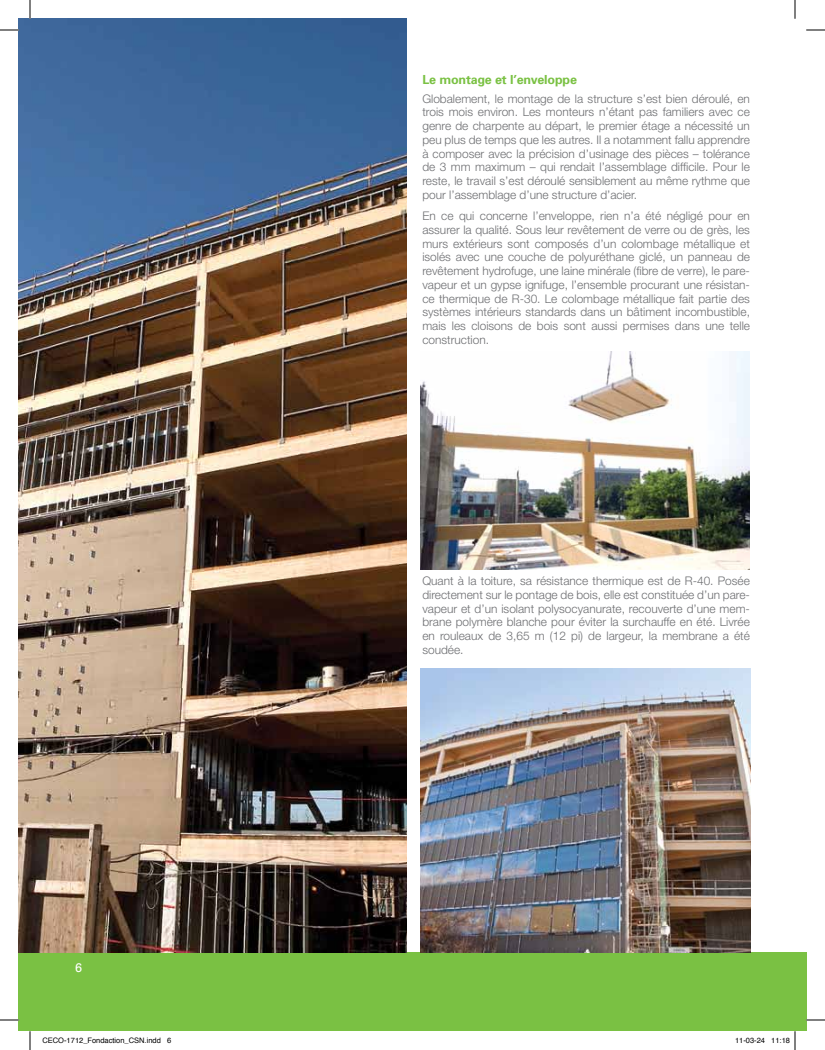
<style>
.page{position:relative;width:825px;height:1050px;background:#fff}
.page>*{position:absolute;margin:0;border:0;box-sizing:border-box;transform-origin:0 0}
.t1{font:700 12.5px "Univers";letter-spacing:-.01em;color:#7ac143}
.t2{font:12.5px "Univers";color:#fff}
.t3{font:300 11.88px/13.8px "Helvetica Neue";color:#6d6e71;text-align:justify}
.t4{font:7.5px "Helvetica";color:#000}
</style>
<div class="page">
<div style="left:19px;top:952px;width:776px;height:79px;background:#7ac143"></div>
<div style="left:795px;top:952px;width:11px;height:79px;background:#7ac143"></div>
<img style="left:19px;top:19px;width:388px;height:933px">
<img style="left:420px;top:351px;width:330px;height:219px">
<img style="left:420px;top:668px;width:330px;height:284px">
<svg style="left:0;top:29px;width:19px;height:2px"></svg>
<svg style="left:806px;top:29px;width:19px;height:2px"></svg>
<svg style="left:0;top:1019px;width:19px;height:2px"></svg>
<svg style="left:806px;top:1019px;width:19px;height:2px"></svg>
<svg style="left:29px;top:0;width:2px;height:19px"></svg>
<svg style="left:29px;top:1031px;width:2px;height:19px"></svg>
<svg style="left:794px;top:0;width:2px;height:19px"></svg>
<svg style="left:794px;top:1031px;width:2px;height:19px"></svg>
<p class="t1" style="left:422px;top:72px;width:156px">Le montage et l’enveloppe</p>
<p class="t3" style="left:422px;top:91px;width:329px">Globalement, le montage de la structure s’est bien déroulé, en trois mois environ. Les monteurs n’étant pas familiers avec ce genre de charpente au départ, le premier étage a nécessité un peu plus de temps que les autres. Il a notamment fallu apprendre à composer avec la précision d’usinage des pièces – tolérance de 3 mm maximum – qui rendait l’assemblage difficile. Pour le reste, le travail s’est déroulé sensiblement au même rythme que pour l’assemblage d’une structure d’acier.</p>
<p class="t3" style="left:422px;top:209px;width:329px">En ce qui concerne l’enveloppe, rien n’a été négligé pour en assurer la qualité. Sous leur revêtement de verre ou de grès, les murs extérieurs sont composés d’un colombage métallique et isolés avec une couche de polyuréthane giclé, un panneau de revêtement hydrofuge, une laine minérale (fibre de verre), le pare&shy;vapeur et un gypse ignifuge, l’ensemble procurant une résistan&shy;ce thermique de R-30. Le colombage métallique fait partie des systèmes intérieurs standards dans un bâtiment incombustible, mais les cloisons de bois sont aussi permises dans une telle construction.</p>
<p class="t2" style="left:75px;top:960px;width:8px">6</p>
<p class="t3" style="left:422px;top:574px;width:329px">Quant à la toiture, sa résistance thermique est de R-40. Posée directement sur le pontage de bois, elle est constituée d’un pare&shy;vapeur et d’un isolant polysocyanurate, recouverte d’une mem&shy;brane polymère blanche pour éviter la surchauffe en été. Livrée en rouleaux de 3,65 m (12 pi) de largeur, la membrane a été soudée.</p>
<p class="t4" style="left:42px;top:1034px;width:130px">CECO-1712_Fondaction_CSN.indd 6</p>
<p class="t4" style="left:735px;top:1034px;width:57px">11-03-24 11:18</p>
</div>
